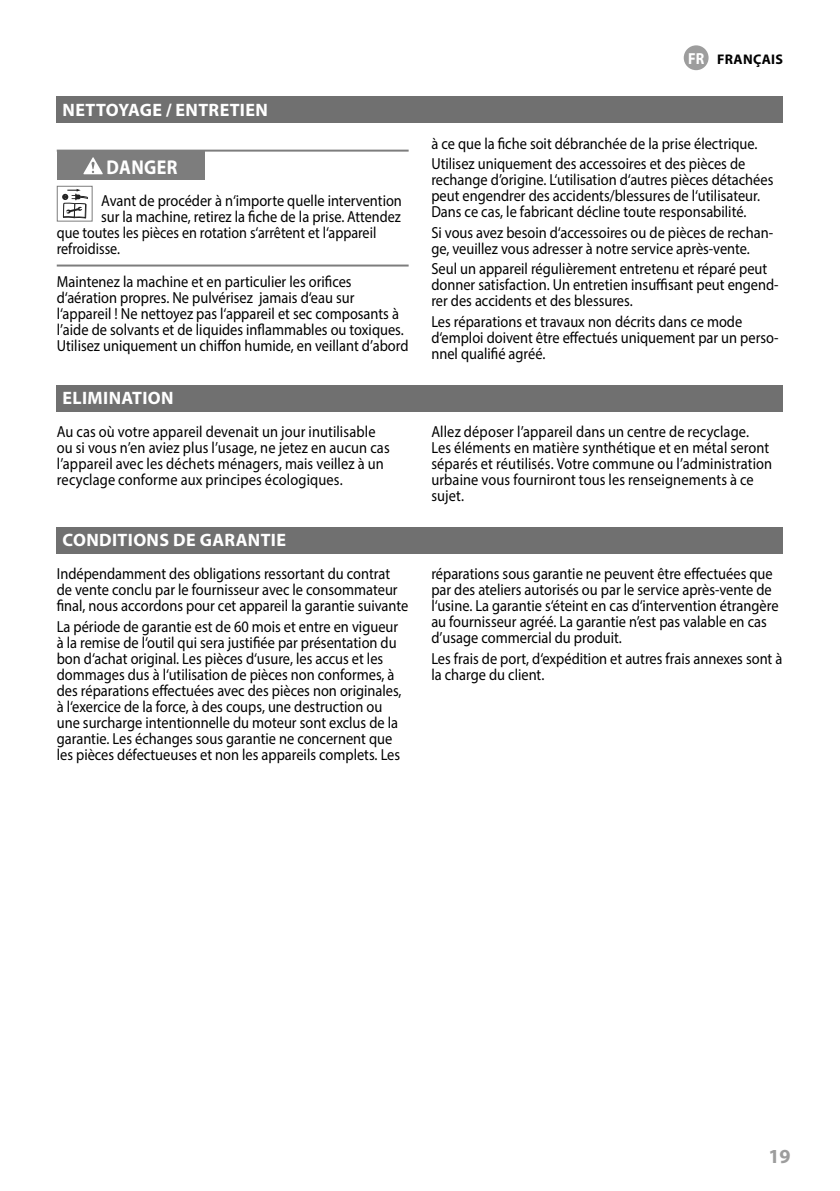
<style>
.page{position:relative;width:840px;height:1191px;background:#fff}
.page>*{position:absolute;margin:0;border:0;box-sizing:border-box;transform-origin:0 0}
.t1{font:700 20px "Myriad Pro";letter-spacing:.02em;color:#fff;scale:.9 1}
.t2{font:700 20px "Myriad Pro";color:#9d9d9d}
.t3{font:700 18px "Myriad Pro";letter-spacing:.02em;color:#fff}
.t4{font:16px/16px "Myriad Pro";color:#000;scale:.9 1}
.t5{font:16px "Myriad Pro";color:#000;scale:.88 1}
.t6{font:700 14px "Myriad Pro";letter-spacing:.02em;color:#000}
.s1{font-size:16px;color:#fff}
</style>
<div class="page">
<div style="left:57px;top:96px;width:725px;height:27px;background:#707070"></div>
<hr style="left:57px;top:150px;width:351px;height:2px;background:#7d7d7d">
<hr style="left:57px;top:264px;width:351px;height:2px;background:#7d7d7d">
<div style="left:57px;top:152px;width:147px;height:28px;background:#7d7d7d"></div>
<svg style="left:83px;top:157px;width:20px;height:17px"></svg>
<svg style="left:62px;top:189px;width:26px;height:29px"></svg>
<div style="left:57px;top:186px;width:36px;height:36px;border:1px solid #7d7d7d"></div>
<div style="left:57px;top:385px;width:725px;height:26px;background:#707070"></div>
<div style="left:57px;top:527px;width:725px;height:26px;background:#707070"></div>
<div style="left:683px;top:45px;width:25px;height:25px;background:#9d9d9d;border-radius:50%"></div>
<p class="t3" style="left:63px;top:98px;width:207px">NETTOYAGE / ENTRETIEN</p>
<p class="t1" style="left:106px;top:154px;width:80px">DANGER</p>
<p class="t4" style="left:101px;top:192px;width:335px">Avant de procéder à n‘importe quelle intervention</p>
<p class="t4" style="left:101px;top:208px;width:334px">sur la machine, retirez la fiche de la prise. Attendez</p>
<p class="t5" style="left:57px;top:223px;width:364px">que toutes les pièces en rotation s‘arrêtent et l‘appareil</p>
<p class="t5" style="left:57px;top:239px;width:73px">refroidisse.</p>
<p class="t4" style="left:57px;top:273px;width:392px">Maintenez la machine et en particulier les orifices d‘aération propres. Ne pulvérisez jamais d‘eau sur l‘appareil ! Ne nettoyez pas l‘appareil et sec composants à l’aide de solvants et de liquides inflammables ou toxiques.<br>Utilisez uniquement un chiffon humide, en veillant d’abord</p>
<p class="t6" style="left:687px;top:50px;width:96px"><span class="s1">FR</span> FRANÇAIS</p>
<p class="t4" style="left:431px;top:133px;width:364px;line-height:20.6px">à ce que la fiche soit débranchée de la prise électrique.<br>Utilisez uniquement des accessoires et des pièces de</p>
<p class="t4" style="left:431px;top:171px;width:381px">rechange d’origine. L‘utilisation d‘autres pièces détachées peut engendrer des accidents/blessures de l‘utilisateur.<br>Dans ce cas, le fabricant décline toute responsabilité.</p>
<p class="t4" style="left:431px;top:224px;width:381px">Si vous avez besoin d‘accessoires ou de pièces de rechan&shy;ge, veuillez vous adresser à notre service après-vente.</p>
<p class="t4" style="left:431px;top:261px;width:387px">Seul un appareil régulièrement entretenu et réparé peut donner satisfaction. Un entretien insuffisant peut engend&shy;rer des accidents et des blessures.</p>
<p class="t4" style="left:431px;top:313px;width:387px">Les réparations et travaux non décrits dans ce mode d‘emploi doivent être effectués uniquement par un perso&shy;nnel qualifié agréé.</p>
<p class="t3" style="left:63px;top:386px;width:112px">ELIMINATION</p>
<p class="t4" style="left:57px;top:423px;width:371px">Au cas où votre appareil devenait un jour inutilisable ou si vous n’en aviez plus l’usage, ne jetez en aucun cas l’appareil avec les déchets ménagers, mais veillez à un recyclage conforme aux principes écologiques.</p>
<p class="t4" style="left:431px;top:423px;width:380px">Allez déposer l’appareil dans un centre de recyclage.<br>Les éléments en matière synthétique et en métal seront séparés et réutilisés. Votre commune ou l’administration urbaine vous fourniront tous les renseignements à ce sujet.</p>
<p class="t3" style="left:63px;top:528px;width:225px">CONDITIONS DE GARANTIE</p>
<p class="t4" style="left:57px;top:566px;width:392px">Indépendamment des obligations ressortant du contrat de vente conclu par le fournisseur avec le consommateur final, nous accordons pour cet appareil la garantie suivante</p>
<p class="t4" style="left:57px;top:618px;width:384px">La période de garantie est de 60 mois et entre en vigueur à la remise de l‘outil qui sera justifiée par présentation du bon d‘achat original. Les pièces d‘usure, les accus et les dommages dus à l‘utilisation de pièces non conformes, à des réparations effectuées avec des pièces non originales, à l‘exercice de la force, à des coups, une destruction ou une surcharge intentionnelle du moteur sont exclus de la garantie. Les échanges sous garantie ne concernent que les pièces défectueuses et non les appareils complets. Les</p>
<p class="t4" style="left:431px;top:566px;width:387px">réparations sous garantie ne peuvent être effectuées que par des ateliers autorisés ou par le service après-vente de l‘usine. La garantie s‘éteint en cas d‘intervention étrangère au fournisseur agréé. La garantie n’est pas valable en cas d’usage commercial du produit.</p>
<p class="t4" style="left:431px;top:650px;width:391px">Les frais de port, d‘expédition et autres frais annexes sont à la charge du client.</p>
<p class="t2" style="left:768px;top:1142px;width:24px">19</p>
</div>
